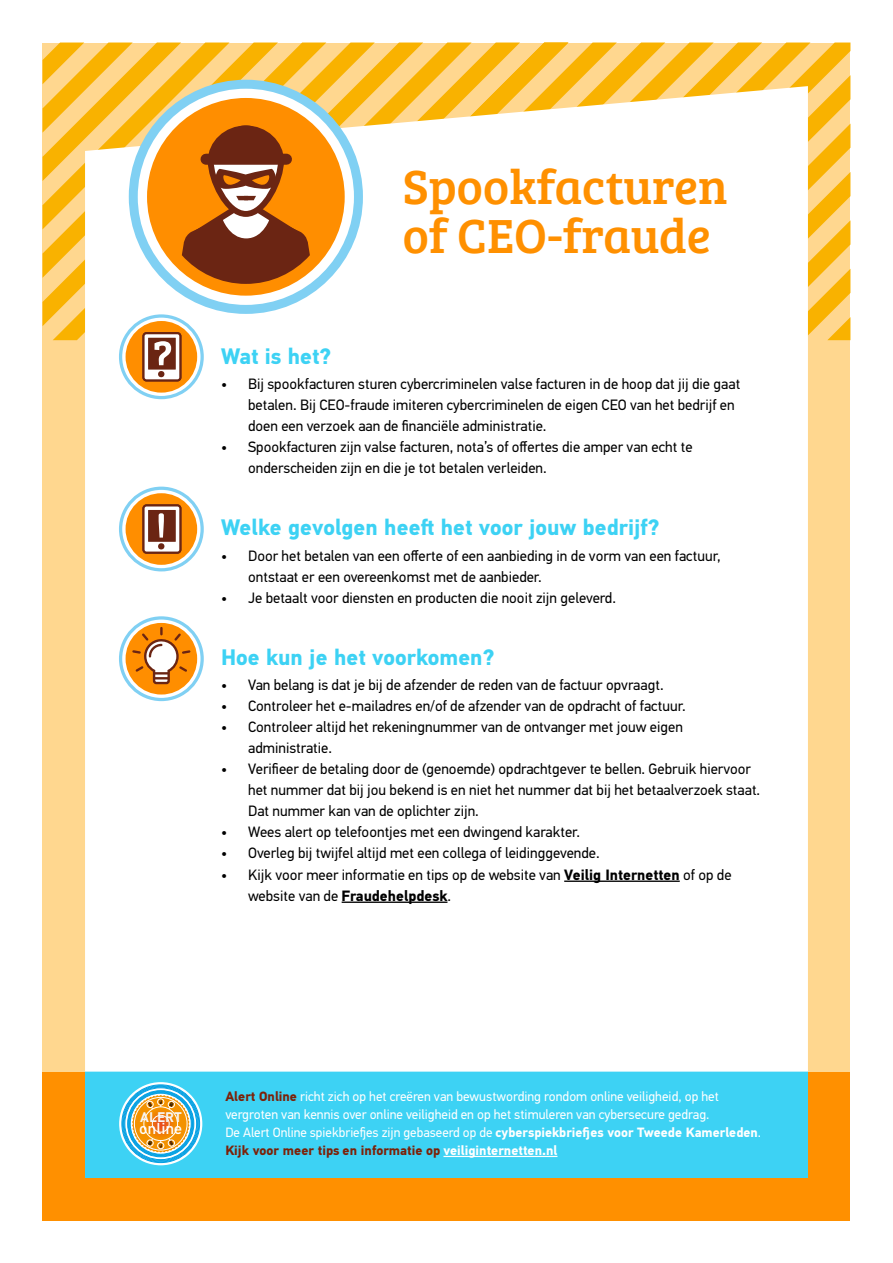
<style>
.page{position:relative;width:893px;height:1263px;background:#fff}
.page>*{position:absolute;margin:0;border:0;box-sizing:border-box;transform-origin:0 0}
.t1{font:49.5px "Bree Serif";color:#ff9000}
.t2{font:700 22.5px "PF Din Text Pro";color:#3dd2f4}
.t3{font:500 15.6px "DIN";letter-spacing:-.005em;color:#fff}
.Body_bullits{font:15px/21px "PF Din Text Pro";color:#000}
.t4{font:700 13.8px "DIN";letter-spacing:-.005em;color:#f6f6f6}
.t5{font:13.5px/18px "PF Din Text Pro";color:#fff}
.s1{font-weight:700}
.s2{font-weight:700;color:#7c2108}
</style>
<div class="page">
<div style="left:43px;top:43px;width:807px;height:1177px;background:#ffd78f"></div>
<svg style="left:343px;top:43px;width:49px;height:43px"></svg>
<svg style="left:392px;top:43px;width:48px;height:43px"></svg>
<svg style="left:440px;top:43px;width:48px;height:43px"></svg>
<svg style="left:488px;top:43px;width:49px;height:43px"></svg>
<svg style="left:537px;top:43px;width:313px;height:43px"></svg>
<svg style="left:585px;top:75px;width:265px;height:49px"></svg>
<svg style="left:808px;top:124px;width:42px;height:48px"></svg>
<svg style="left:808px;top:172px;width:42px;height:168px"></svg>
<div style="left:43px;top:1071px;width:807px;height:149px;background:#ff9000"></div>
<div style="left:85px;top:1071px;width:723px;height:107px;background:#3dd2f4"></div>
<div style="left:85px;top:86px;width:723px;height:985px;background:#fff"></div>
<svg style="left:117px;top:485px;width:88px;height:88px;background:#daba95"></svg>
<svg style="left:121px;top:618px;width:81px;height:81px"></svg>
<div style="left:119px;top:616px;width:85px;height:85px;border:3px solid #80d0f3;border-radius:50%"></div>
<div style="left:126px;top:623px;width:71px;height:71px;background:#ff8e00;border-radius:50%"></div>
<svg style="left:131px;top:628px;width:61px;height:57px"></svg>
<svg style="left:133px;top:84px;width:225px;height:225px;background:#d3eefa"></svg>
<div style="left:147px;top:98px;width:198px;height:198px;background:#ff8e00;border-radius:50%"></div>
<svg style="left:43px;top:43px;width:267px;height:358px"></svg>
<div style="left:221px;top:347px;width:544px;height:680px;background:#fff"></div>
<hr style="left:564px;top:880px;width:116px;height:2px;background:#000">
<hr style="left:342px;top:901px;width:105px;height:2px;background:#000">
<svg style="left:119px;top:1082px;width:83px;height:83px"></svg>
<svg style="left:122px;top:1085px;width:78px;height:78px;background:#9cb7a0"></svg>
<hr style="left:443px;top:1156px;width:114px;height:1px;background:#fff">
<h1 class="t1" style="left:403px;top:150px;width:326px">Spookfacturen</h1>
<h1 class="t1" style="left:403px;top:200px;width:309px">of CEO-fraude</h1>
<h2 class="t2" style="left:221px;top:342px;width:112px">Wat is het?</h2>
<p class="Body_bullits" style="left:248px;top:373px;width:494px;text-indent:-27px">• Bij spookfacturen sturen cybercriminelen valse facturen in de hoop dat jij die gaat betalen. Bij CEO-fraude imiteren cybercriminelen de eigen CEO van het bedrijf en doen een verzoek aan de financiële administratie.</p>
<p class="Body_bullits" style="left:248px;top:436px;width:446px;text-indent:-27px">• Spookfacturen zijn valse facturen, nota’s of offertes die amper van echt te onderscheiden zijn en die je tot betalen verleiden.</p>
<h2 class="t2" style="left:221px;top:514px;width:440px">Welke gevolgen heeft het voor jouw bedrijf?</h2>
<p class="Body_bullits" style="left:248px;top:545px;width:474px;text-indent:-27px">• Door het betalen van een offerte of een aanbieding in de vorm van een factuur, ontstaat er een overeenkomst met de aanbieder.</p>
<p class="Body_bullits" style="left:221px;top:587px;width:396px">• Je betaalt voor diensten en producten die nooit zijn geleverd.</p>
<h2 class="t2" style="left:221px;top:644px;width:275px">Hoe kun je het voorkomen?</h2>
<p class="Body_bullits" style="left:221px;top:675px;width:444px">• Van belang is dat je bij de afzender de reden van de factuur opvraagt.</p>
<p class="Body_bullits" style="left:221px;top:696px;width:466px">• Controleer het e-mailadres en/of de afzender van de opdracht of factuur.</p>
<p class="Body_bullits" style="left:248px;top:717px;width:436px;text-indent:-27px">• Controleer altijd het rekeningnummer van de ontvanger met jouw eigen administratie.</p>
<p class="Body_bullits" style="left:248px;top:759px;width:514px;text-indent:-27px">• Verifieer de betaling door de (genoemde) opdrachtgever te bellen. Gebruik hiervoor het nummer dat bij jou bekend is en niet het nummer dat bij het betaalverzoek staat.<br>Dat nummer kan van de oplichter zijn.</p>
<p class="Body_bullits" style="left:221px;top:822px;width:361px">• Wees alert op telefoontjes met een dwingend karakter.</p>
<p class="Body_bullits" style="left:221px;top:843px;width:380px">• Overleg bij twijfel altijd met een collega of leidinggevende.</p>
<p class="Body_bullits" style="left:248px;top:864px;width:485px;text-indent:-27px">• Kijk voor meer informatie en tips op de website van <span class="s1">Veilig Internetten</span> of op de website van de <span class="s1">Fraudehelpdesk</span>.</p>
<p class="t4" style="left:140px;top:1108px;width:43px">ALERT</p>
<p class="t3" style="left:139px;top:1118px;width:45px">online</p>
<p class="t5" style="left:225px;top:1087px;width:537px"><span class="s2">Alert Online</span> richt zich op het creëren van bewustwording rondom online veiligheid, op het vergroten van kennis over online veiligheid en op het stimuleren van cybersecure gedrag.<br>De Alert Online spiekbriefjes zijn gebaseerd op de <span class="s1">cyberspiekbriefjes voor Tweede Kamerleden</span>.<br><span class="s2">Kijk voor meer tips en informatie op</span> <span class="s1">veiliginternetten.nl</span></p>
</div>
